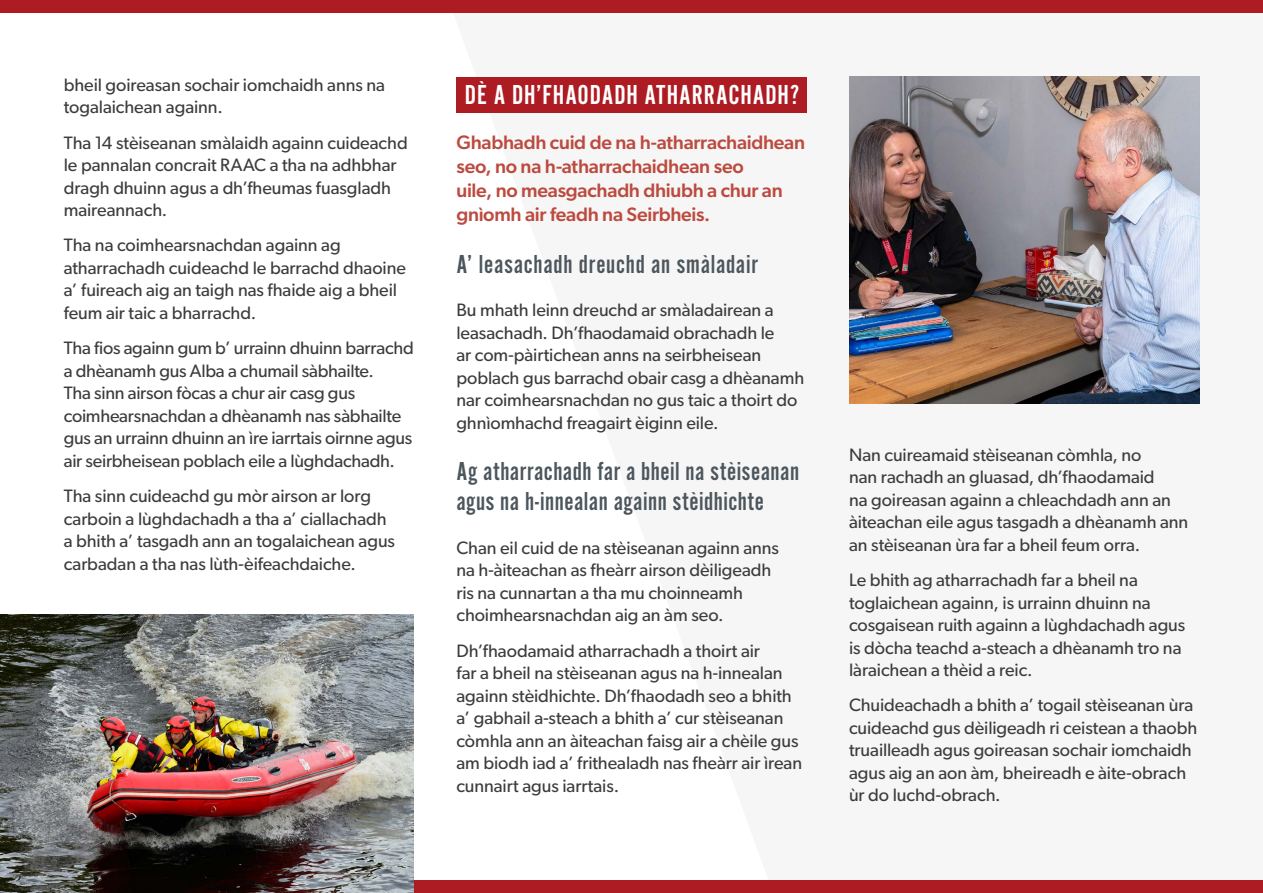
<style>
.page{position:relative;width:1263px;height:893px;background:#fff}
.page>*{position:absolute;margin:0;border:0;box-sizing:border-box;transform-origin:0 0}
.t1{font:28.5px "Alternate Got No 2 D";letter-spacing:.03em;color:#fff}
.t2{font:27px/30px "Alternate Got No 2 D";letter-spacing:.025em;color:#4c565c}
.t3{font:500 19.5px/24px "Gibson";letter-spacing:-.01em;color:#bc4a3f}
.t4{font:18px/22.5px "Gibson";letter-spacing:-.005em;color:#3c3c3b}
</style>
<div class="page">
<div style="left:0;top:880px;width:1263px;height:13px;background:#ad1c23"></div>
<div style="left:0;top:0;width:1263px;height:13px;background:#ad1c23"></div>
<img style="left:849px;top:77px;width:350px;height:327px">
<img style="left:0;top:614px;width:414px;height:279px">
<div style="left:456px;top:77px;width:351px;height:35px;background:#ad1c23"></div>
<p class="t4" style="left:64px;top:73px;width:323px">bheil goireasan sochair iomchaidh anns na togalaichean againn.</p>
<p class="t4" style="left:64px;top:131px;width:345px">Tha 14 stèiseanan smàlaidh againn cuideachd le pannalan concrait RAAC a tha na adhbhar dragh dhuinn agus a dh’fheumas fuasgladh maireannach.</p>
<p class="t4" style="left:64px;top:234px;width:344px">Tha na coimhearsnachdan againn ag atharrachadh cuideachd le barrachd dhaoine a’ fuireach aig an taigh nas fhaide aig a bheil feum air taic a bharrachd.</p>
<p class="t4" style="left:64px;top:336px;width:352px">Tha fios againn gum b’ urrainn dhuinn barrachd a dhèanamh gus Alba a chumail sàbhailte.<br>Tha sinn airson fòcas a chur air casg gus coimhearsnachdan a dhèanamh nas sàbhailte gus an urrainn dhuinn an ìre iarrtais oirnne agus air seirbheisean poblach eile a lùghdachadh.</p>
<p class="t4" style="left:64px;top:484px;width:333px">Tha sinn cuideachd gu mòr airson ar lorg carboin a lùghdachadh a tha a’ ciallachadh a bhith a’ tasgadh ann an togalaichean agus carbadan a tha nas lùth-èifeachdaiche.</p>
<h1 class="t1" style="left:465px;top:80px;width:336px">DÈ A DH’FHAODADH ATHARRACHADH?</h1>
<p class="t3" style="left:456px;top:130px;width:350px">Ghabhadh cuid de na h-atharrachaidhean seo, no na h-atharrachaidhean seo<br>uile, no measgachadh dhiubh a chur an gnìomh air feadh na Seirbheis.</p>
<h2 class="t2" style="left:456px;top:249px;width:303px">A’ leasachadh dreuchd an smàladair</h2>
<p class="t4" style="left:456px;top:299px;width:349px">Bu mhath leinn dreuchd ar smàladairean a leasachadh. Dh’fhaodamaid obrachadh le<br>ar com-pàirtichean anns na seirbheisean poblach gus barrachd obair casg a dhèanamh nar coimhearsnachdan no gus taic a thoirt do ghnìomhachd freagairt èiginn eile.</p>
<h2 class="t2" style="left:456px;top:457px;width:344px">Ag atharrachadh far a bheil na stèiseanan agus na h-innealan againn stèidhichte</h2>
<p class="t4" style="left:456px;top:536px;width:324px">Chan eil cuid de na stèiseanan againn anns na h-àiteachan as fheàrr airson dèiligeadh ris na cunnartan a tha mu choinneamh choimhearsnachdan aig an àm seo.</p>
<p class="t4" style="left:456px;top:639px;width:347px">Dh’fhaodamaid atharrachadh a thoirt air<br>far a bheil na stèiseanan agus na h-innealan againn stèidhichte. Dh’fhaodadh seo a bhith a’ gabhail a-steach a bhith a’ cur stèiseanan còmhla ann an àiteachan faisg air a chèile gus am biodh iad a’ frithealadh nas fheàrr air ìrean cunnairt agus iarrtais.</p>
<p class="t4" style="left:849px;top:443px;width:341px">Nan cuireamaid stèiseanan còmhla, no<br>nan rachadh an gluasad, dh’fhaodamaid<br>na goireasan againn a chleachdadh ann an àiteachan eile agus tasgadh a dhèanamh ann an stèiseanan ùra far a bheil feum orra.</p>
<p class="t4" style="left:849px;top:568px;width:338px">Le bhith ag atharrachadh far a bheil na toglaichean againn, is urrainn dhuinn na cosgaisean ruith againn a lùghdachadh agus is dòcha teachd a-steach a dhèanamh tro na làraichean a thèid a reic.</p>
<p class="t4" style="left:849px;top:694px;width:350px">Chuideachadh a bhith a’ togail stèiseanan ùra cuideachd gus dèiligeadh ri ceistean a thaobh truailleadh agus goireasan sochair iomchaidh agus aig an aon àm, bheireadh e àite-obrach ùr do luchd-obrach.</p>
</div>
